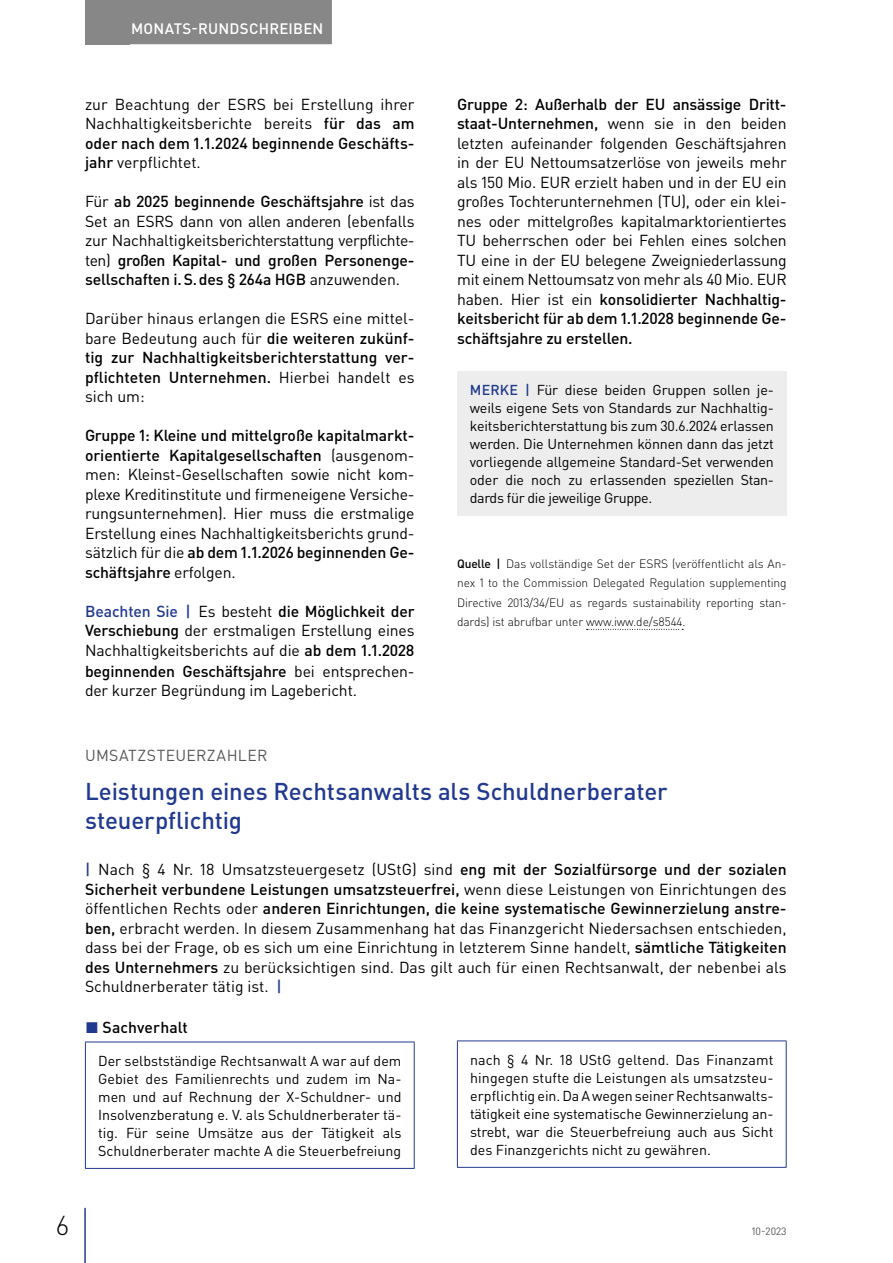
<style>
.page{position:relative;width:893px;height:1263px;background:#fff}
.page>*{position:absolute;margin:0;border:0;box-sizing:border-box;transform-origin:0 0}
.t1{font:300 27px "DIN Pro";color:#000}
.t2{font:500 24px/28.5px "DIN Pro";letter-spacing:-.005em;color:#213a8f}
.t3{font:15.75px/19.5px "DIN Pro";letter-spacing:-.01em;color:#000;text-align:justify}
.t4{font:500 15.75px/19.5px "DIN Pro";color:#000;text-align:justify}
.t5{font:15.75px "DIN Pro";letter-spacing:.025em;color:#575756}
.t6{font:500 15px "DIN Pro";letter-spacing:.015em;color:#fff}
.t7{font:14.25px/18px "DIN Pro";letter-spacing:-.005em;color:#000;text-align:justify}
.t8{font:300 12px/19.5px "DIN Pro";letter-spacing:-.01em;color:#000;text-align:justify}
.t9{font:10.5px "DIN Pro";color:#575756}
.s1{font-weight:500}
.s2{font-weight:400}
.s3{font-weight:500;color:#213a8f}
.s4{color:#213a8f}
</style>
<div class="page">
<div style="left:85px;top:0;width:45px;height:44px;background:#878787"></div>
<hr style="left:84px;top:1208px;width:2px;height:55px;background:#213a8f">
<div style="left:122px;top:0;width:210px;height:44px;background:#878787"></div>
<svg style="left:587px;top:629px;width:96px;height:1px"></svg>
<div style="left:457px;top:371px;width:330px;height:145px;background:#ededed"></div>
<hr style="left:85px;top:1041px;width:330px;height:1px;background:#213a8f">
<hr style="left:85px;top:1042px;width:1px;height:126px;background:#213a8f">
<hr style="left:414px;top:1042px;width:1px;height:126px;background:#213a8f">
<hr style="left:85px;top:1168px;width:330px;height:1px;background:#213a8f">
<hr style="left:457px;top:1040px;width:330px;height:1px;background:#213a8f">
<hr style="left:457px;top:1041px;width:1px;height:126px;background:#213a8f">
<hr style="left:786px;top:1041px;width:1px;height:126px;background:#213a8f">
<hr style="left:457px;top:1167px;width:330px;height:1px;background:#213a8f">
<p class="t6" style="left:131px;top:18px;width:194px">MONATS-RUNDSCHREIBEN</p>
<p class="t3" style="left:85px;top:94px;width:331px">zur Beachtung der ESRS bei Erstellung ihrer Nachhaltigkeitsberichte bereits <span class="s1">für das am oder nach dem 1.1.2024 beginnende Geschäfts&shy;jahr</span> verpflichtet.</p>
<p class="t3" style="left:85px;top:191px;width:331px">Für <span class="s1">ab 2025 beginnende Geschäftsjahre</span> ist das Set an ESRS dann von allen anderen (ebenfalls zur Nachhaltigkeitsberichterstattung verpflichte&shy;ten) <span class="s1">großen Kapital- und großen Personenge&shy;sellschaften i.S.des § 264a HGB</span> anzuwenden.</p>
<p class="t4" style="left:85px;top:308px;width:331px"><span class="s2">Darüber hinaus erlangen die ESRS eine mittel&shy;bare Bedeutung auch für</span> die weiteren zukünf&shy;tig zur Nachhaltigkeitsberichterstattung ver&shy;pflichteten Unternehmen. <span class="s2">Hierbei handelt es sich um:</span></p>
<p class="t3" style="left:85px;top:425px;width:331px"><span class="s1">Gruppe 1: Kleine und mittelgroße kapitalmarkt&shy;orientierte Kapitalgesellschaften</span> (ausgenom&shy;men: Kleinst-Gesellschaften sowie nicht kom&shy;plexe Kreditinstitute und firmeneigene Versiche&shy;rungsunternehmen). Hier muss die erstmalige Erstellung eines Nachhaltigkeitsberichts grund&shy;sätzlich für die <span class="s1">ab dem 1.1.2026 beginnenden Ge&shy;schäftsjahre</span> erfolgen.</p>
<p class="t3" style="left:85px;top:601px;width:331px"><span class="s3">Beachten Sie |</span> Es besteht <span class="s1">die Möglichkeit der Verschiebung</span> der erstmaligen Erstellung eines Nachhaltigkeitsberichts auf die <span class="s1">ab dem 1.1.2028</span></p>
<p class="t3" style="left:85px;top:661px;width:331px"><span class="s1">beginnenden Geschäftsjahre</span> bei entsprechen&shy;der kurzer Begründung im Lagebericht.</p>
<p class="t3" style="left:457px;top:94px;width:331px"><span class="s1">Gruppe 2: Außerhalb der EU ansässige Dritt&shy;staat-Unternehmen,</span> wenn sie in den beiden letzten aufeinander folgenden Geschäftsjahren in der EU Nettoumsatzerlöse von jeweils mehr als 150 Mio. EUR erzielt haben und in der EU ein großes Tochterunternehmen (TU), oder ein klei&shy;nes oder mittelgroßes kapitalmarktorientiertes TU beherrschen oder bei Fehlen eines solchen TU eine in der EU belegene Zweigniederlassung mit einem Nettoumsatz von mehr als 40 Mio. EUR haben. Hier ist ein <span class="s1">konsolidierter Nachhaltig&shy;keitsbericht für ab dem 1.1.2028 beginnende Ge&shy;schäftsjahre zu erstellen.</span></p>
<p class="t7" style="left:470px;top:380px;width:306px"><span class="s3">MERKE |</span> Für diese beiden Gruppen sollen je&shy;weils eigene Sets von Standards zur Nachhaltig&shy;keitsberichterstattung bis zum 30.6.2024 erlassen werden. Die Unternehmen können dann das jetzt vorliegende allgemeine Standard-Set verwenden oder die noch zu erlassenden speziellen Stan&shy;dards für die jeweilige Gruppe.</p>
<p class="t8" style="left:457px;top:553px;width:331px"><span class="s1">Quelle |</span> Das vollständige Set der ESRS (veröffentlicht als An&shy;nex 1 to the Commission Delegated Regulation supplementing Directive 2013/34/EU as regards sustainability reporting stan&shy;dards) ist abrufbar unter www.iww.de/s8544.</p>
<p class="t5" style="left:85px;top:745px;width:184px">UMSATZSTEUERZAHLER</p>
<h2 class="t2" style="left:85px;top:776px;width:584px">Leistungen eines Rechtsanwalts als Schuldnerberater steuerpflichtig</h2>
<p class="t3" style="left:85px;top:859px;width:703px"><span class="s3">|</span> Nach § 4 Nr. 18 Umsatzsteuergesetz (UStG) sind <span class="s1">eng mit der Sozialfürsorge und der sozialen Sicherheit verbundene Leistungen umsatzsteuerfrei,</span> wenn diese Leistungen von Einrichtungen des öffentlichen Rechts oder <span class="s1">anderen Einrichtungen, die keine systematische Gewinnerzielung anstre&shy;ben,</span> erbracht werden. In diesem Zusammenhang hat das Finanzgericht Niedersachsen entschieden, dass bei der Frage, ob es sich um eine Einrichtung in letzterem Sinne handelt, <span class="s1">sämtliche Tätigkeiten des Unternehmers</span> zu berücksichtigen sind. Das gilt auch für einen Rechtsanwalt, der nebenbei als Schuldnerberater tätig ist. <span class="s3">|</span></p>
<p class="t4" style="left:85px;top:1017px;width:104px"><span class="s4">◼</span> Sachverhalt</p>
<p class="t7" style="left:98px;top:1051px;width:305px">Der selbstständige Rechtsanwalt A war auf dem Gebiet des Familienrechts und zudem im Na&shy;men und auf Rechnung der X-Schuldner- und Insolvenzberatung e. V. als Schuldnerberater tä&shy;tig. Für seine Umsätze aus der Tätigkeit als Schuldnerberater machte A die Steuerbefreiung</p>
<p class="t7" style="left:470px;top:1050px;width:305px;text-align:left">nach § 4 Nr. 18 UStG geltend. Das Finanzamt hingegen stufte die Leistungen als umsatzsteu&shy;erpflichtig ein. Da A wegen seiner Rechtsanwalts&shy;tätigkeit eine systematische Gewinnerzielung an&shy;strebt, war die Steuerbefreiung auch aus Sicht des Finanzgerichts nicht zu gewähren.</p>
<h1 class="t1" style="left:56px;top:1207px;width:14px">6</h1>
<p class="t9" style="left:752px;top:1224px;width:36px">10-2023</p>
</div>
